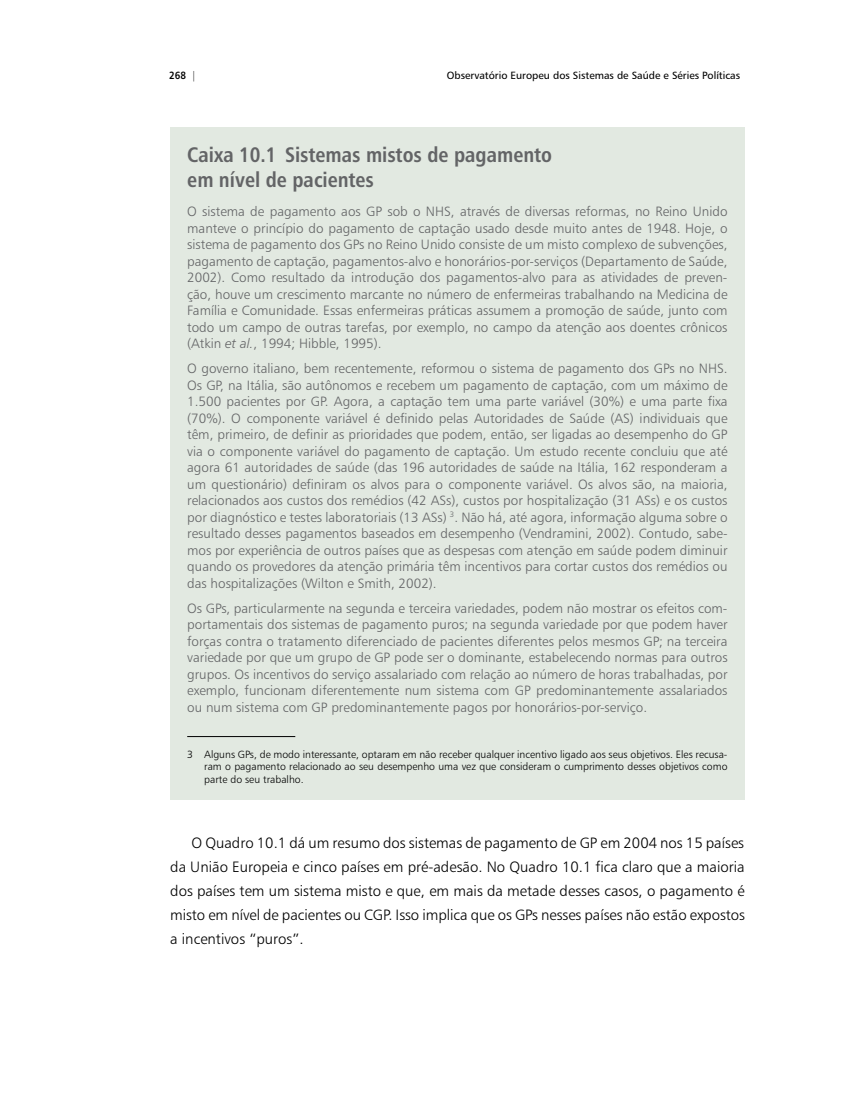
<style>
.page{position:relative;width:851px;height:1106px;background:#fff}
.page>*{position:absolute;margin:0;border:0;box-sizing:border-box;transform-origin:0 0}
.t1{font:21px/25.2px "Humanist 777 BT Bold Condensed B";color:#636466}
.t2{font:15px/24px "Humanist 777 BT Light B";letter-spacing:-.005em;color:#000;text-align:justify}
.t3{font:13.5px/16.5px "Humanist 777 BT Light B";color:#636466;text-align:justify}
.t4{font:10.5px/12.6px "Humanist 777 BT Light B";color:#000;text-align:justify}
.t5{font:10.5px "Humanist 777 BT Roman B";color:#000}
.t6{font:10.5px "Humanist 777 BT Bold B";color:#000;scale:.9 1}
.s1{font-family:"Humanist 777 BT Light Condensed B"}
.s2{font-family:"Humanist 777 BT Light Italic B"}
</style>
<div class="page">
<div style="left:170px;top:128px;width:574px;height:672px;background:#e2e9e1"></div>
<hr style="left:187px;top:736px;width:108px;height:1px;background:#000">
<p class="t6" style="left:169px;top:69px;width:32px">268 <span class="s1">|</span></p>
<p class="t5" style="left:446px;top:69px;width:295px">Observatório Europeu dos Sistemas de Saúde e Séries Políticas</p>
<h1 class="t1" style="left:187px;top:141px;width:366px">Caixa 10.1 Sistemas mistos de pagamento em nível de pacientes</h1>
<p class="t3" style="left:187px;top:203px;width:542px">O sistema de pagamento aos GP sob o NHS, através de diversas reformas, no Reino Unido manteve o princípio do pagamento de captação usado desde muito antes de 1948. Hoje, o sistema de pagamento dos GPs no Reino Unido consiste de um misto complexo de subvenções, pagamento de captação, pagamentos-alvo e honorários-por-serviços (Departamento de Saúde, 2002). Como resultado da introdução dos pagamentos-alvo para as atividades de preven&shy;ção, houve um crescimento marcante no número de enfermeiras trabalhando na Medicina de Família e Comunidade. Essas enfermeiras práticas assumem a promoção de saúde, junto com todo um campo de outras tarefas, por exemplo, no campo da atenção aos doentes crônicos (Atkin <span class="s2">et al.</span>, 1994; Hibble, 1995).</p>
<p class="t3" style="left:187px;top:360px;width:542px">O governo italiano, bem recentemente, reformou o sistema de pagamento dos GPs no NHS.<br>Os GP, na Itália, são autônomos e recebem um pagamento de captação, com um máximo de 1.500 pacientes por GP. Agora, a captação tem uma parte variável (30%) e uma parte fixa (70%). O componente variável é definido pelas Autoridades de Saúde (AS) individuais que têm, primeiro, de definir as prioridades que podem, então, ser ligadas ao desempenho do GP via o componente variável do pagamento de captação. Um estudo recente concluiu que até agora 61 autoridades de saúde (das 196 autoridades de saúde na Itália, 162 responderam a um questionário) definiram os alvos para o componente variável. Os alvos são, na maioria, relacionados aos custos dos remédios (42 ASs), custos por hospitalização (31 ASs) e os custos por diagnóstico e testes laboratoriais (13 ASs) <sup>3</sup>. Não há, até agora, informação alguma sobre o resultado desses pagamentos baseados em desempenho (Vendramini, 2002). Contudo, sabe&shy;mos por experiência de outros países que as despesas com atenção em saúde podem diminuir quando os provedores da atenção primária têm incentivos para cortar custos dos remédios ou das hospitalizações (Wilton e Smith, 2002).</p>
<p class="t3" style="left:187px;top:599px;width:542px">Os GPs, particularmente na segunda e terceira variedades, podem não mostrar os efeitos com&shy;portamentais dos sistemas de pagamento puros; na segunda variedade por que podem haver forças contra o tratamento diferenciado de pacientes diferentes pelos mesmos GP; na terceira variedade por que um grupo de GP pode ser o dominante, estabelecendo normas para outros grupos. Os incentivos do serviço assalariado com relação ao número de horas trabalhadas, por exemplo, funcionam diferentemente num sistema com GP predominantemente assalariados ou num sistema com GP predominantemente pagos por honorários-por-serviço.</p>
<p class="t4" style="left:204px;top:747px;width:524px;text-indent:-17px">3 Alguns GPs, de modo interessante, optaram em não receber qualquer incentivo ligado aos seus objetivos. Eles recusa&shy;ram o pagamento relacionado ao seu desempenho uma vez que consideram o cumprimento desses objetivos como parte do seu trabalho.</p>
<p class="t2" style="left:170px;top:830px;width:576px;text-indent:21px">O Quadro 10.1 dá um resumo dos sistemas de pagamento de GP em 2004 nos 15 países da União Europeia e cinco países em pré-adesão. No Quadro 10.1 fica claro que a maioria dos países tem um sistema misto e que, em mais da metade desses casos, o pagamento é misto em nível de pacientes ou CGP. Isso implica que os GPs nesses países não estão expostos a incentivos “puros”.</p>
</div>
